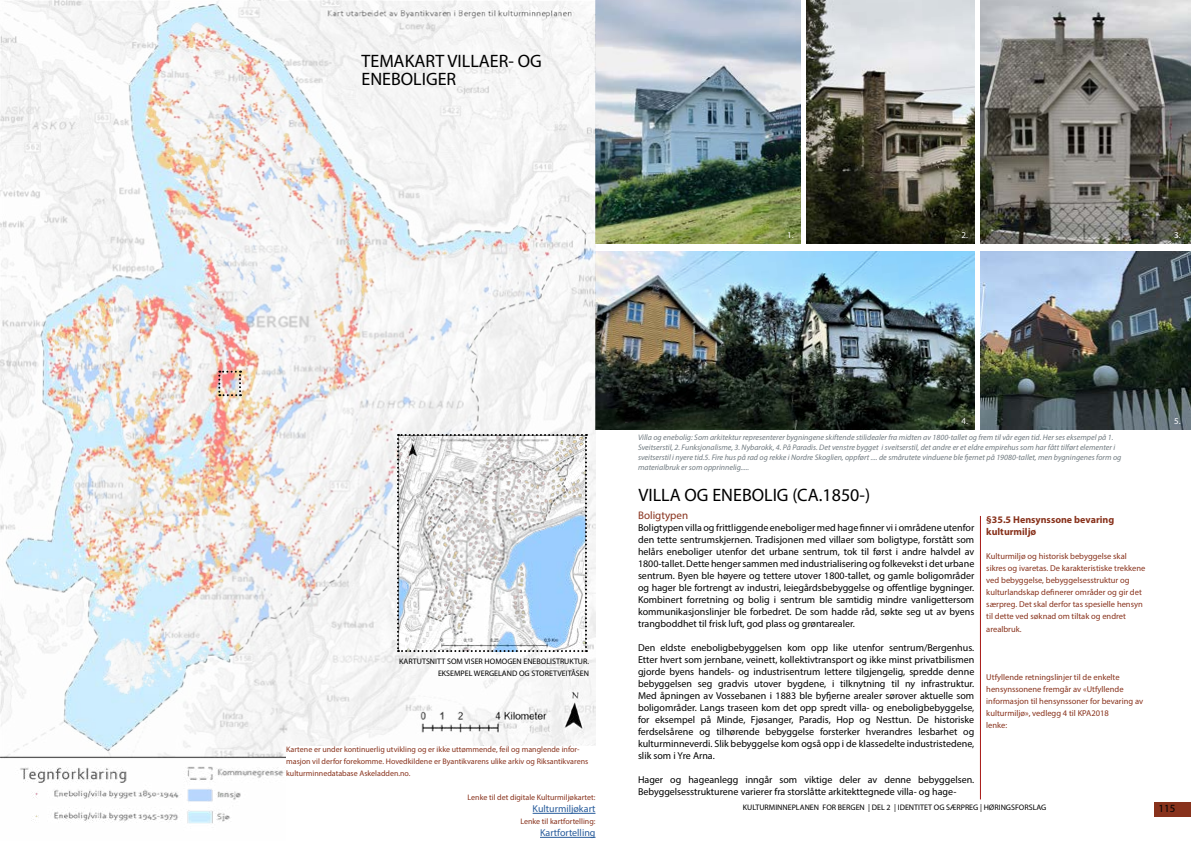
<style>
.page{position:relative;width:1191px;height:842px;background:#fff}
.page>*{position:absolute;margin:0;border:0;box-sizing:border-box;transform-origin:0 0}
.t1{font:18px/18px "Myriad Pro";color:#000}
.t2{font:11px "Myriad Pro";color:#88321c}
.t3{font:11px "Myriad Pro";color:#020203}
.t4{font:10px/12px "Myriad Pro";color:#000;text-align:justify}
.t5{font:700 10px/12px "Myriad Pro";color:#88321c}
.t6{font:10px "Myriad Pro";color:#275b9b}
.t7{font:9px "Myriad Pro";color:#fff}
.t8{font:8.5px/12px "Myriad Pro";color:#88321c}
.t9{font:italic 8px/10px "Myriad Pro";color:#717b81}
.t10{font:8px/12px "Myriad Pro";color:#88321c}
.t11{font:8px/12px "Myriad Pro";color:#000;text-align:right}
</style>
<div class="page">
<div style="left:1154px;top:802px;width:37px;height:15px;background:#88321c"></div>
<img style="left:980px;top:252px;width:211px;height:178px">
<img style="left:980px;top:0;width:211px;height:244px">
<img style="left:595px;top:252px;width:379px;height:178px">
<img style="left:806px;top:0;width:168px;height:244px">
<img style="left:595px;top:0;width:205px;height:244px">
<hr style="left:980px;top:516px;width:1px;height:283px;background:#a61612">
<img style="left:0;top:0;width:595px;height:824px">
<svg style="left:218px;top:371px;width:23px;height:25px"></svg>
<svg style="left:397px;top:434px;width:190px;height:218px"></svg>
<div style="left:286px;top:746px;width:309px;height:96px;background:#fff"></div>
<hr style="left:532px;top:813px;width:63px;height:1px;background:#275b9b">
<hr style="left:540px;top:837px;width:55px;height:1px;background:#275b9b">
<h1 class="t1" style="left:361px;top:52px;width:182px">TEMAKART VILLAER- OG<br>ENEBOLIGER</h1>
<p class="t7" style="left:787px;top:229px;width:8px">1.</p>
<p class="t7" style="left:961px;top:229px;width:8px">2.</p>
<p class="t7" style="left:1174px;top:229px;width:8px">3.</p>
<p class="t11" style="left:399px;top:655px;width:191px">KARTUTSNITT SOM VISER HOMOGEN ENEBOLISTRUKTUR.<br>EKSEMPEL WERGELAND OG STORETVEITÅSEN</p>
<p class="t10" style="left:286px;top:743px;width:304px">Kartene er under kontinuerlig utvikling og er ikke uttømmende, feil og manglende infor&shy;masjon vil derfor forekomme. Hovedkildene er Byantikvarens ulike arkiv og Riksantikvarens kulturminnedatabase Askeladden.no.</p>
<p class="t10" style="left:467px;top:791px;width:129px">Lenke til det digitale Kulturmiljøkartet:</p>
<p class="t6" style="left:532px;top:803px;width:64px">Kulturmiljøkart</p>
<p class="t10" style="left:520px;top:815px;width:77px">Lenke til kartfortelling:</p>
<p class="t6" style="left:540px;top:827px;width:57px">Kartfortelling</p>
<p class="t7" style="left:961px;top:416px;width:8px">4.</p>
<p class="t7" style="left:1174px;top:416px;width:8px">5.</p>
<p class="t9" style="left:638px;top:432px;width:485px">Villa og enebolig: Som arkitektur representerer bygningene skiftende stilidealer fra midten av 1800-tallet og frem til vår egen tid. Her ses eksempel på 1.<br>Sveitserstil, 2. Funksjonalisme, 3. Nybarokk, 4. På Paradis. Det venstre bygget i sveitserstil, det andre er et eldre empirehus som har fått tilført elementer i sveitserstil i nyere tid.5. Fire hus på rad og rekke i Nordre Skoglien, oppført .... de smårutete vinduene ble fjernet på 19080-tallet, men bygningenes form og materialbruk er som opprinnelig.....</p>
<p class="t2" style="left:638px;top:508px;width:52px">Boligtypen</p>
<p class="t4" style="left:638px;top:521px;width:338px">Boligtypen villa og frittliggende eneboliger med hage finner vi i områdene utenfor den tette sentrumskjernen. Tradisjonen med villaer som boligtype, forstått som helårs eneboliger utenfor det urbane sentrum, tok til først i andre halvdel av 1800-tallet. Dette henger sammen med industrialisering og folkevekst i det urbane sentrum. Byen ble høyere og tettere utover 1800-tallet, og gamle boligområder og hager ble fortrengt av industri, leiegårdsbebyggelse og offentlige bygninger.<br>Kombinert forretning og bolig i sentrum ble samtidig mindre vanligettersom kommunikasjonslinjer ble forbedret. De som hadde råd, søkte seg ut av byens trangboddhet til frisk luft, god plass og grøntarealer.</p>
<p class="t4" style="left:638px;top:641px;width:338px">Den eldste eneboligbebyggelsen kom opp like utenfor sentrum/Bergenhus.<br>Etter hvert som jernbane, veinett, kollektivtransport og ikke minst privatbilismen gjorde byens handels- og industrisentrum lettere tilgjengelig, spredde denne bebyggelsen seg gradvis utover bygdene, i tilknytning til ny infrastruktur.<br>Med åpningen av Vossebanen i 1883 ble byfjerne arealer sørover aktuelle som boligområder. Langs traseen kom det opp spredt villa- og eneboligbebyggelse, for eksempel på Minde, Fjøsanger, Paradis, Hop og Nesttun. De historiske ferdselsårene og tilhørende bebyggelse forsterker hverandres lesbarhet og kulturminneverdi. Slik bebyggelse kom også opp i de klassedelte industristedene, slik som i Yre Arna.</p>
<p class="t4" style="left:638px;top:773px;width:338px">Hager og hageanlegg inngår som viktige deler av denne bebyggelsen.<br>Bebyggelsesstrukturene varierer fra storslåtte arkitekttegnede villa- og hage-</p>
<h1 class="t1" style="left:638px;top:486px;width:233px">VILLA OG ENEBOLIG (CA.1850-)</h1>
<p class="t5" style="left:986px;top:514px;width:129px">§35.5 Hensynssone bevaring kulturmiljø</p>
<p class="t8" style="left:986px;top:550px;width:161px">Kulturmiljø og historisk bebyggelse skal sikres og ivaretas. De karakteristiske trekkene ved bebyggelse, bebyggelsesstruktur og kulturlandskap definerer områder og gir det særpreg. Det skal derfor tas spesielle hensyn til dette ved søknad om tiltak og endret arealbruk.</p>
<p class="t8" style="left:986px;top:670px;width:158px">Utfyllende retningslinjer til de enkelte hensynssonene fremgår av «Utfyllende informasjon til hensynssoner for bevaring av kulturmiljø», vedlegg 4 til KPA2018<br>lenke:</p>
<p class="t11" style="left:743px;top:801px;width:305px">KULTURMINNEPLANEN FOR BERGEN | DEL 2 | IDENTITET OG SÆRPREG | HØRINGSFORSLAG</p>
<p class="t3" style="left:1158px;top:802px;width:18px">115</p>
</div>
